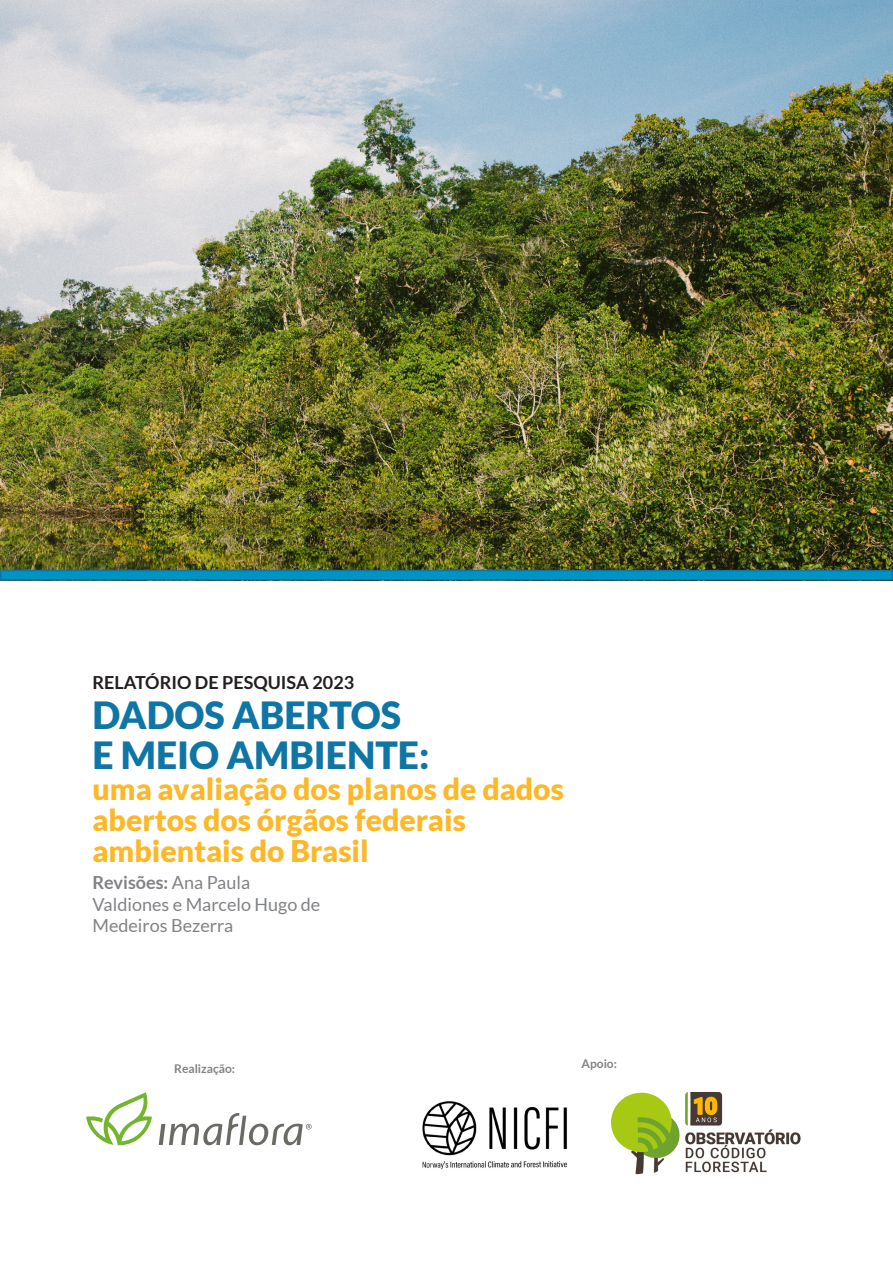
<style>
.page{position:relative;width:893px;height:1263px;background:#fff}
.page>*{position:absolute;margin:0;border:0;box-sizing:border-box;transform-origin:0 0}
.t1{font:900 37.5px "Lato";color:#0f75a5}
.t2{font:900 30px "Lato";color:#fcb829}
.t3{font:18px/21.6px "Lato";color:#808285}
.t4{font:700 18px "Lato";color:#231f20}
.t5{font:700 12px "Lato";color:#808285}
.s1{font-weight:700}
</style>
<div class="page">
<img style="left:0;top:0;width:893px;height:570px">
<svg style="left:159px;top:1113px;width:153px;height:32px"></svg>
<svg style="left:86px;top:1092px;width:66px;height:53px"></svg>
<img style="left:612px;top:1092px;width:189px;height:83px">
<img style="left:422px;top:1101px;width:146px;height:69px">
<div style="left:1px;top:571px;width:891px;height:9px;background:#0094c4"></div>
<div style="left:0;top:570px;width:893px;height:10px;border:2px solid #0f75a5"></div>
<p class="t4" style="left:92px;top:672px;width:263px">RELATÓRIO DE PESQUISA 2023</p>
<p class="t1" style="left:92px;top:693px;width:310px">DADOS ABERTOS</p>
<p class="t1" style="left:92px;top:733px;width:339px">E MEIO AMBIENTE:</p>
<p class="t2" style="left:92px;top:771px;width:473px">uma avaliação dos planos de dados</p>
<p class="t2" style="left:92px;top:803px;width:375px">abertos dos órgãos federais</p>
<p class="t2" style="left:92px;top:834px;width:278px">ambientais do Brasil</p>
<p class="t3" style="left:92px;top:872px;width:229px"><span class="s1">Revisões:</span> Ana Paula<br>Valdiones e Marcelo Hugo de<br>Medeiros Bezerra</p>
<p class="t5" style="left:174px;top:1062px;width:62px">Realização:</p>
<p class="t5" style="left:582px;top:1057px;width:37px">Apoio:</p>
</div>
